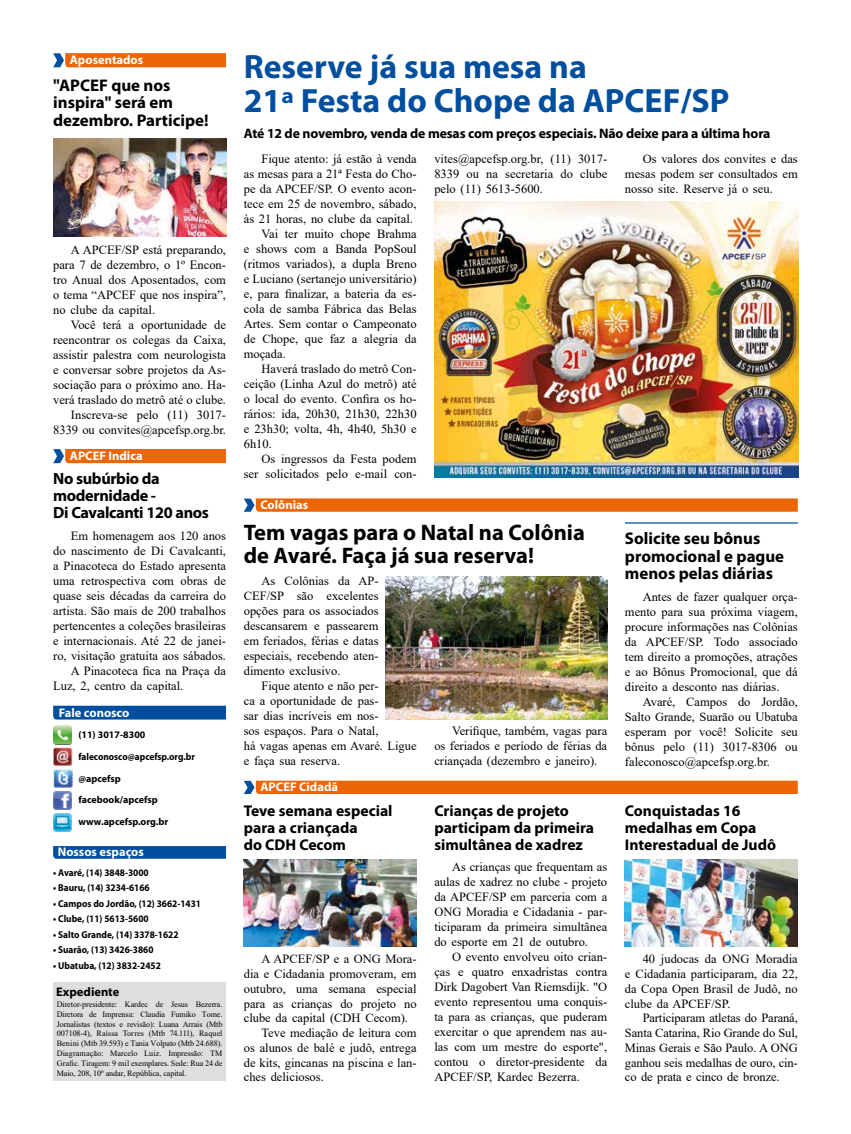
<style>
.page{position:relative;width:851px;height:1134px;background:#fff}
.page>*{position:absolute;margin:0;border:0;box-sizing:border-box;transform-origin:0 0}
.t1{font:700 33.75px/33.8px "Myriad Pro";color:#004f9f}
.t2{font:700 22.5px/23.1px "Myriad Pro";color:#000}
.t3{font:700 16.88px/17.5px "Myriad Pro";color:#000}
.t4{font:700 16.25px/16.9px "Myriad Pro";letter-spacing:-.02em;color:#000}
.t5{font:700 15.62px/16.9px "Myriad Pro";color:#000}
.t6{font:700 13.75px "Myriad Pro";letter-spacing:-.01em;color:#000}
.t7{font:12.5px/15px "Times New Roman";color:#000;text-align:justify}
.t8{font:700 12.5px "Myriad Pro";color:#fff}
.t9{font:700 12.5px "Myriad Pro";color:#000}
.t10{font:700 10px "Myriad Pro";color:#000;scale:.93 1}
.t11{font:700 10px/21.6px "Myriad Pro";color:#000}
.t12{font:8.12px/9.9px "Times New Roman";letter-spacing:-.01em;color:#000;text-align:justify}
.s1{font-size:8.5px}
</style>
<div class="page">
<div style="left:53px;top:983px;width:173px;height:98px;background:#dedede"></div>
<svg style="left:53px;top:846px;width:173px;height:13px;background:#0653a1"></svg>
<div style="left:53px;top:706px;width:173px;height:13px;background:#004f9f"></div>
<img style="left:54px;top:725px;width:18px;height:19px">
<img style="left:53px;top:747px;width:19px;height:18px">
<img style="left:53px;top:769px;width:19px;height:18px">
<img style="left:54px;top:791px;width:17px;height:18px">
<img style="left:54px;top:813px;width:17px;height:18px">
<svg style="left:53px;top:449px;width:173px;height:14px;background:#e36a15"></svg>
<svg style="left:244px;top:498px;width:553px;height:14px;background:#ea6e17"></svg>
<svg style="left:53px;top:53px;width:173px;height:14px;background:#e36b18"></svg>
<hr style="left:625px;top:522px;width:172px;height:2px;background:#004f9f">
<div style="left:244px;top:781px;width:553px;height:13px;background:#ec6608"></div>
<img style="left:244px;top:859px;width:172px;height:87px">
<img style="left:625px;top:859px;width:172px;height:88px">
<img style="left:434px;top:202px;width:363px;height:275px">
<img style="left:53px;top:139px;width:173px;height:97px">
<img style="left:385px;top:576px;width:222px;height:143px">
<p class="t8" style="left:70px;top:52px;width:75px">Aposentados</p>
<h3 class="t3" style="left:53px;top:76px;width:157px">"APCEF que nos inspira" será em dezembro. Participe!</h3>
<p class="t7" style="left:53px;top:242px;width:174px;text-indent:18px">A APCEF/SP está preparando, para 7 de dezembro, o 1º Encon&shy;tro Anual dos Aposentados, com o tema “APCEF que nos inspira”, no clube da capital.</p>
<p class="t7" style="left:53px;top:317px;width:174px;text-align:right">Você terá a oportunidade de reencontrar os colegas da Caixa, assistir palestra com neurologista e conversar sobre projetos da As&shy;sociação para o próximo ano. Ha&shy;verá traslado do metrô até o clube.<br>Inscreva-se pelo (11) 3017-<br>8339 ou convites@apcefsp.org.br.</p>
<p class="t8" style="left:70px;top:448px;width:74px">APCEF Indica</p>
<h3 class="t4" style="left:53px;top:470px;width:157px">No subúrbio da modernidade -<br>Di Cavalcanti 120 anos</h3>
<p class="t7" style="left:71px;top:528px;width:157px">Em homenagem aos 120 anos</p>
<p class="t7" style="left:53px;top:543px;width:174px">do nascimento de Di Cavalcanti,</p>
<p class="t7" style="left:53px;top:558px;width:174px">a Pinacoteca do Estado apresenta</p>
<p class="t7" style="left:53px;top:573px;width:174px">uma retrospectiva com obras de</p>
<p class="t7" style="left:53px;top:588px;width:174px">quase seis décadas da carreira do</p>
<p class="t7" style="left:53px;top:603px;width:174px">artista. São mais de 200 trabalhos</p>
<p class="t7" style="left:53px;top:618px;width:174px">pertencentes a coleções brasileiras</p>
<p class="t7" style="left:53px;top:633px;width:174px">e internacionais. Até 22 de janei-</p>
<p class="t7" style="left:53px;top:648px;width:174px">ro, visitação gratuita aos sábados.</p>
<p class="t7" style="left:71px;top:663px;width:157px">A Pinacoteca fica na Praça da</p>
<p class="t7" style="left:53px;top:678px;width:132px">Luz, 2, centro da capital.</p>
<p class="t8" style="left:59px;top:704px;width:72px">Fale conosco</p>
<p class="t11" style="left:78px;top:723px;width:118px">(11) 3017-8300 faleconosco@apcefsp.org.br @apcefsp facebook/apcefsp</p>
<p class="t11" style="left:78px;top:811px;width:91px">www.apcefsp.org.br</p>
<p class="t8" style="left:58px;top:843px;width:88px">Nossos espaços</p>
<p class="t10" style="left:53px;top:866px;width:104px">• Avaré, (14) 3848-3000</p>
<p class="t10" style="left:53px;top:881px;width:105px">• Bauru, (14) 3234-6166</p>
<p class="t10" style="left:53px;top:897px;width:160px">• Campos do Jordão, (12) 3662-1431</p>
<p class="t10" style="left:53px;top:912px;width:104px">• Clube, (11) 5613-5600</p>
<p class="t10" style="left:53px;top:928px;width:136px">• Salto Grande, (14) 3378-1622</p>
<p class="t10" style="left:53px;top:943px;width:109px">• Suarão, (13) 3426-3860</p>
<p class="t10" style="left:53px;top:959px;width:117px">• Ubatuba, (12) 3832-2452</p>
<p class="t9" style="left:56px;top:983px;width:65px">Expediente</p>
<p class="t12" style="left:57px;top:999px;width:167px">Diretor-presidente: Kardec de Jesus Bezerra.<br>Diretora de Imprensa: Claudia Fumiko Tome.<br>Jornalistas (textos e revisão): Luana Arrais (Mtb 007108-4), Raíssa Torres (Mtb 74.111), Raquel Benini (Mtb 39.593) e Tania Volpato (Mtb 24.688).<br>Diagramação: Marcelo Luiz. Impressão: TM Grafic. Tiragem: 9 mil exemplares. Sede: Rua 24 de Maio, 208, 10º andar, República, capital<span class="s1">.</span></p>
<h1 class="t1" style="left:244px;top:49px;width:487px">Reserve já sua mesa na<br>21ª Festa do Chope da APCEF/SP</h1>
<p class="t6" style="left:244px;top:125px;width:528px">Até 12 de novembro, venda de mesas com preços especiais. Não deixe para a última hora</p>
<p class="t7" style="left:261px;top:151px;width:157px">Fique atento: já estão à venda</p>
<p class="t7" style="left:244px;top:166px;width:174px">as mesas para a 21ª Festa do Cho-</p>
<p class="t7" style="left:244px;top:181px;width:174px">pe da APCEF/SP. O evento acon-</p>
<p class="t7" style="left:244px;top:196px;width:174px">tece em 25 de novembro, sábado,</p>
<p class="t7" style="left:244px;top:211px;width:171px">às 21 horas, no clube da capital.</p>
<p class="t7" style="left:261px;top:226px;width:157px">Vai ter muito chope Brahma</p>
<p class="t7" style="left:244px;top:241px;width:174px">e shows com a Banda PopSoul</p>
<p class="t7" style="left:244px;top:256px;width:174px">(ritmos variados), a dupla Breno</p>
<p class="t7" style="left:244px;top:271px;width:174px">e Luciano (sertanejo universitário)</p>
<p class="t7" style="left:244px;top:286px;width:174px">e, para finalizar, a bateria da es-</p>
<p class="t7" style="left:244px;top:301px;width:174px">cola de samba Fábrica das Belas</p>
<p class="t7" style="left:244px;top:316px;width:174px">Artes. Sem contar o Campeonato</p>
<p class="t7" style="left:244px;top:331px;width:174px">de Chope, que faz a alegria da</p>
<p class="t7" style="left:244px;top:346px;width:44px">moçada.</p>
<p class="t7" style="left:261px;top:361px;width:157px">Haverá traslado do metrô Con-</p>
<p class="t7" style="left:244px;top:376px;width:174px">ceição (Linha Azul do metrô) até</p>
<p class="t7" style="left:244px;top:391px;width:174px">o local do evento. Confira os ho-</p>
<p class="t7" style="left:244px;top:406px;width:174px">rários: ida, 20h30, 21h30, 22h30</p>
<p class="t7" style="left:244px;top:421px;width:174px">e 23h30; volta, 4h, 4h40, 5h30 e</p>
<p class="t7" style="left:244px;top:436px;width:30px">6h10.</p>
<p class="t7" style="left:261px;top:451px;width:157px">Os ingressos da Festa podem</p>
<p class="t7" style="left:244px;top:466px;width:174px">ser solicitados pelo e-mail con-</p>
<p class="t8" style="left:260px;top:496px;width:49px">Colônias</p>
<p class="t7" style="left:434px;top:151px;width:174px">vites@apcefsp.org.br, (11) 3017- 8339 ou na secretaria do clube pelo (11) 5613-5600.</p>
<h2 class="t2" style="left:244px;top:520px;width:342px">Tem vagas para o Natal na Colônia de Avaré. Faça já sua reserva!</h2>
<p class="t7" style="left:244px;top:573px;width:136px;text-indent:18px">As Colônias da AP-CEF/SP são excelentes opções para os associados descansarem e passearem em feriados, férias e datas especiais, recebendo aten&shy;dimento exclusivo.</p>
<p class="t7" style="left:244px;top:678px;width:174px;text-align:left;text-indent:18px">Fique atento e não per-<br>ca a oportunidade de pas-<br>sar dias incríveis em nos-<br>sos espaços. Para o Natal,<br>há vagas apenas em Avaré. Ligue e faça sua reserva.</p>
<p class="t8" style="left:260px;top:779px;width:79px">APCEF Cidadã</p>
<p class="t7" style="left:434px;top:723px;width:174px;text-indent:18px">Verifique, também, vagas para os feriados e período de férias da criançada (dezembro e janeiro).</p>
<p class="t7" style="left:625px;top:151px;width:174px;text-indent:18px">Os valores dos convites e das mesas podem ser consultados em nosso site. Reserve já o seu.</p>
<h3 class="t3" style="left:625px;top:529px;width:161px">Solicite seu bônus promocional e pague menos pelas diárias</h3>
<p class="t7" style="left:625px;top:589px;width:174px;text-indent:18px">Antes de fazer qualquer orça&shy;mento para sua próxima viagem, procure informações nas Colônias da APCEF/SP. Todo associado tem direito a promoções, atrações e ao Bônus Promocional, que dá direito a desconto nas diárias.</p>
<p class="t7" style="left:625px;top:694px;width:174px;text-indent:18px">Avaré, Campos do Jordão, Salto Grande, Suarão ou Ubatuba esperam por você! Solicite seu bônus pelo (11) 3017-8306 ou faleconosco@apcefsp.org.br.</p>
<p class="t5" style="left:244px;top:802px;width:150px">Teve semana especial para a criançada<br>do CDH Cecom</p>
<p class="t5" style="left:434px;top:802px;width:161px">Crianças de projeto participam da primeira simultânea de xadrez</p>
<p class="t7" style="left:434px;top:859px;width:174px;text-indent:18px">As crianças que frequentam as aulas de xadrez no clube - projeto da APCEF/SP em parceria com a ONG Moradia e Cidadania - par&shy;ticiparam da primeira simultânea do esporte em 21 de outubro.</p>
<p class="t7" style="left:434px;top:949px;width:174px;text-indent:18px">O evento envolveu oito crian&shy;ças e quatro enxadristas contra Dirk Dagobert Van Riemsdijk. "O evento representou uma conquis&shy;ta para as crianças, que puderam exercitar o que aprendem nas au&shy;las com um mestre do esporte", contou o diretor-presidente da APCEF/SP, Kardec Bezerra.</p>
<p class="t7" style="left:625px;top:951px;width:174px;text-indent:18px">40 judocas da ONG Moradia e Cidadania participaram, dia 22, da Copa Open Brasil de Judô, no clube da APCEF/SP.</p>
<p class="t5" style="left:625px;top:802px;width:152px">Conquistadas 16 medalhas em Copa<br>Interestadual de Judô</p>
<p class="t7" style="left:261px;top:951px;width:157px">A APCEF/SP e a ONG Mora-</p>
<p class="t7" style="left:244px;top:966px;width:174px">dia e Cidadania promoveram, em</p>
<p class="t7" style="left:244px;top:981px;width:174px">outubro, uma semana especial</p>
<p class="t7" style="left:244px;top:995px;width:174px">para as crianças do projeto no</p>
<p class="t7" style="left:244px;top:1010px;width:166px">clube da capital (CDH Cecom).</p>
<p class="t7" style="left:261px;top:1025px;width:157px">Teve mediação de leitura com</p>
<p class="t7" style="left:244px;top:1040px;width:174px">os alunos de balé e judô, entrega</p>
<p class="t7" style="left:244px;top:1054px;width:174px">de kits, gincanas na piscina e lan-</p>
<p class="t7" style="left:244px;top:1069px;width:82px">ches deliciosos.</p>
<p class="t7" style="left:625px;top:1010px;width:174px;text-indent:18px">Participaram atletas do Paraná, Santa Catarina, Rio Grande do Sul, Minas Gerais e São Paulo. A ONG ganhou seis medalhas de ouro, cin&shy;co de prata e cinco de bronze.</p>
</div>
